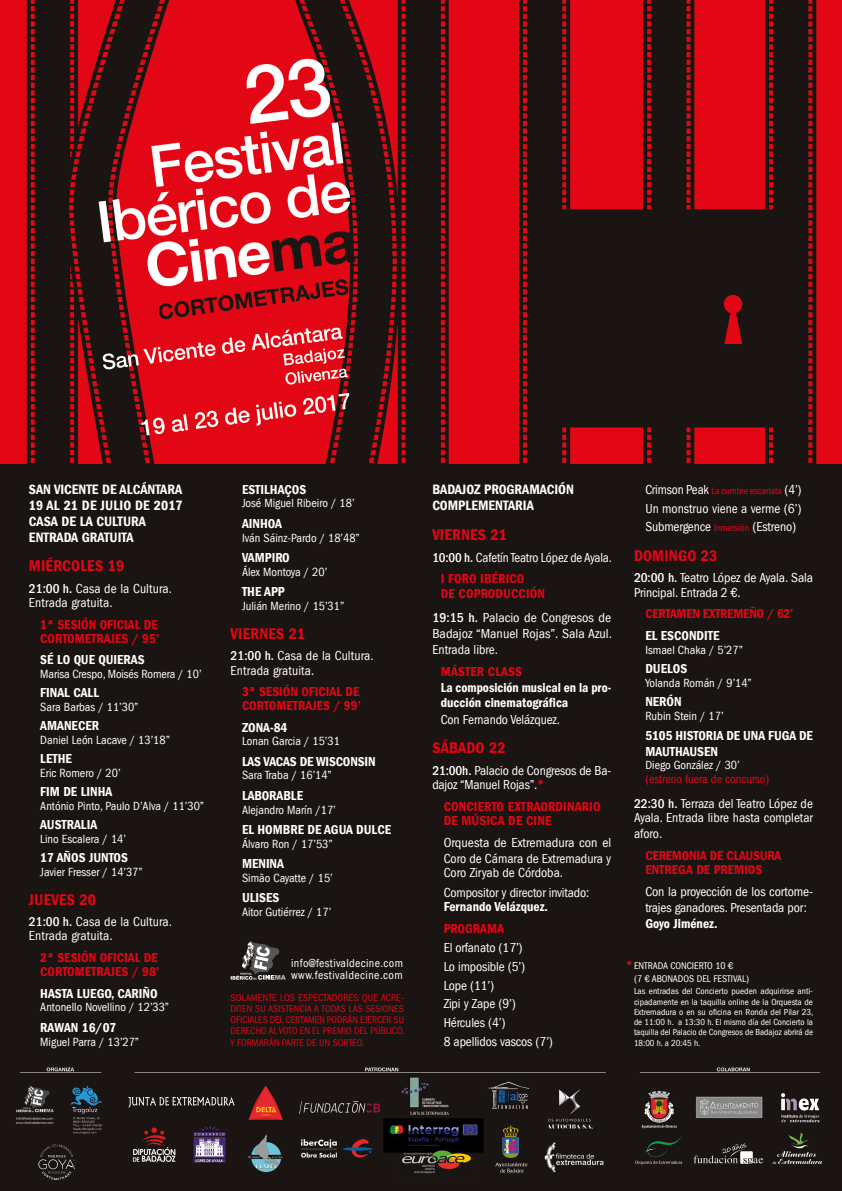
<style>
.page{position:relative;width:842px;height:1191px;background:#fff}
.page>*{position:absolute;margin:0;border:0;box-sizing:border-box;transform-origin:0 0}
.t1{font:600 condensed 16px "Franklin Gothic LT";letter-spacing:.01em;color:#e30613}
.t2{font:600 condensed 14.1px "Franklin Gothic LT";color:#e30613}
.t3{font:600 condensed 14px "Franklin Gothic LT";color:#fff}
.t4{font:condensed 13.4px/16.1px "Franklin Gothic LT";letter-spacing:-.01em;color:#fff}
.t5{font:600 condensed 13.4px/14.2px "Franklin Gothic LT";color:#fff}
.t6{font:600 condensed 13.4px/14.2px "Franklin Gothic LT";color:#e30613}
.t7{font:condensed 13.4px "Franklin Gothic LT";letter-spacing:.01em;color:#fff}
.t8{font:600 condensed 13.4px "Franklin Gothic LT";letter-spacing:-.02em;color:#e30613}
.t9{font:condensed 12.2px "Franklin Gothic LT";color:#fff}
.t10{font:condensed 12.2px "Franklin Gothic LT";color:#e30613}
.t11{font:condensed 11.9px "Franklin Gothic LT";letter-spacing:.03em;color:#fff}
.t12{font:condensed 10px/11.1px "Franklin Gothic LT";color:#e30613;text-align:justify}
.t13{font:condensed 10px "Franklin Gothic LT";color:#fff}
.t14{font:condensed 9px/10.2px "Franklin Gothic LT";color:#fff;text-align:justify}
.s1{font-weight:500}
.s2{font-weight:600;font-size:14.1px;color:#e30613}
.s3{font-size:13.4px;color:#fff}
.s4{font-size:10px;color:#e30613}
</style>
<div class="page">
<img style="left:0;top:0;width:842px;height:464px">
<img style="left:0;top:1061px;width:842px;height:130px">
<div style="left:0;top:464px;width:842px;height:597px;background:#1a1413"></div>
<svg style="left:231px;top:941px;width:55px;height:38px"></svg>
<p class="t3" style="left:29px;top:482px;width:155px">SAN VICENTE DE ALCÁNTARA</p>
<p class="t3" style="left:29px;top:497px;width:155px">19 AL 21 DE JULIO DE 2017</p>
<p class="t3" style="left:29px;top:513px;width:118px">CASA DE LA CULTURA</p>
<p class="t3" style="left:29px;top:529px;width:106px">ENTRADA GRATUITA</p>
<p class="t1" style="left:29px;top:557px;width:97px">MIÉRCOLES 19</p>
<p class="t7" style="left:29px;top:581px;width:145px"><span class="s1">21:00 h.</span> Casa de la Cultura.</p>
<p class="t7" style="left:29px;top:595px;width:85px">Entrada gratuita.</p>
<p class="t6" style="left:40px;top:617px;width:119px">1ª SESIÓN OFICIAL DE</p>
<p class="t6" style="left:40px;top:631px;width:120px">CORTOMETRAJES / 95’</p>
<p class="t5" style="left:40px;top:653px;width:106px">SÉ LO QUE QUIERAS</p>
<p class="t9" style="left:40px;top:667px;width:163px">Marisa Crespo, Moisés Romera / 10’</p>
<p class="t5" style="left:40px;top:686px;width:60px">FINAL CALL</p>
<p class="t9" style="left:40px;top:700px;width:100px">Sara Barbas / 11’30”</p>
<p class="t5" style="left:40px;top:719px;width:60px">AMANECER</p>
<p class="t9" style="left:40px;top:733px;width:131px">Daniel León Lacave / 13’18”</p>
<p class="t5" style="left:40px;top:752px;width:33px">LETHE</p>
<p class="t9" style="left:40px;top:766px;width:82px">Eric Romero / 20’</p>
<p class="t5" style="left:40px;top:784px;width:73px">FIM DE LINHA</p>
<p class="t9" style="left:40px;top:799px;width:165px">António Pinto, Paulo D’Alva / 11’30”</p>
<p class="t5" style="left:40px;top:817px;width:58px">AUSTRALIA</p>
<p class="t9" style="left:40px;top:832px;width:87px">Lino Escalera / 14’</p>
<p class="t5" style="left:40px;top:850px;width:89px">17 AÑOS JUNTOS</p>
<p class="t9" style="left:40px;top:864px;width:104px">Javier Fresser / 14’37”</p>
<p class="t1" style="left:29px;top:890px;width:68px">JUEVES 20</p>
<p class="t7" style="left:29px;top:914px;width:145px"><span class="s1">21:00 h.</span> Casa de la Cultura.</p>
<p class="t7" style="left:29px;top:928px;width:85px">Entrada gratuita.</p>
<p class="t6" style="left:40px;top:950px;width:119px">2ª SESIÓN OFICIAL DE</p>
<p class="t6" style="left:40px;top:964px;width:120px">CORTOMETRAJES / 98’</p>
<p class="t5" style="left:40px;top:986px;width:119px">HASTA LUEGO, CARIÑO</p>
<p class="t9" style="left:40px;top:1000px;width:130px">Antonello Novellino / 12’33”</p>
<p class="t5" style="left:40px;top:1020px;width:78px">RAWAN 16/07</p>
<p class="t9" style="left:40px;top:1034px;width:100px">Miguel Parra / 13’27”</p>
<p class="t5" style="left:242px;top:482px;width:66px">ESTILHAÇOS</p>
<p class="t9" style="left:242px;top:496px;width:114px">José Miguel Ribeiro / 18’</p>
<p class="t5" style="left:242px;top:516px;width:41px">AINHOA</p>
<p class="t9" style="left:242px;top:530px;width:119px">Iván Sáinz-Pardo / 18’48”</p>
<p class="t5" style="left:242px;top:551px;width:49px">VAMPIRO</p>
<p class="t9" style="left:242px;top:565px;width:87px">Álex Montoya / 20’</p>
<p class="t5" style="left:242px;top:585px;width:44px">THE APP</p>
<p class="t9" style="left:242px;top:599px;width:104px">Julián Merino / 15’31”</p>
<p class="t1" style="left:231px;top:624px;width:76px">VIERNES 21</p>
<p class="t7" style="left:231px;top:648px;width:145px"><span class="s1">21:00 h.</span> Casa de la Cultura.</p>
<p class="t7" style="left:231px;top:662px;width:85px">Entrada gratuita.</p>
<p class="t6" style="left:242px;top:684px;width:119px">3ª SESIÓN OFICIAL DE</p>
<p class="t6" style="left:242px;top:698px;width:120px">CORTOMETRAJES / 99’</p>
<p class="t5" style="left:242px;top:720px;width:47px">ZONA-84</p>
<p class="t9" style="left:242px;top:734px;width:99px">Lonan Garcia / 15’31</p>
<p class="t5" style="left:242px;top:754px;width:135px">LAS VACAS DE WISCONSIN</p>
<p class="t9" style="left:242px;top:768px;width:91px">Sara Traba / 16’14”</p>
<p class="t5" style="left:242px;top:788px;width:63px">LABORABLE</p>
<p class="t9" style="left:242px;top:802px;width:95px">Alejandro Marín /17’</p>
<p class="t5" style="left:242px;top:822px;width:151px">EL HOMBRE DE AGUA DULCE</p>
<p class="t9" style="left:242px;top:836px;width:92px">Álvaro Ron / 17’53”</p>
<p class="t5" style="left:242px;top:856px;width:44px">MENINA</p>
<p class="t9" style="left:242px;top:871px;width:92px">Simão Cayatte / 15’</p>
<p class="t5" style="left:242px;top:891px;width:39px">ULISES</p>
<p class="t9" style="left:242px;top:905px;width:91px">Aitor Gutiérrez / 17’</p>
<p class="t11" style="left:291px;top:956px;width:113px">info@festivaldecine.com</p>
<p class="t11" style="left:291px;top:968px;width:113px">www.festivaldecine.com</p>
<p class="t12" style="left:231px;top:992px;width:175px">SOLAMENTE LOS ESPECTADORES QUE ACRE-DITEN SU ASISTENCIA A TODAS LAS SESIONES OFICIALES DEL CERTAMEN PODRÁN EJERCER SU DERECHO AL VOTO EN EL PREMIO DEL PÚBLICO.<br>Y FORMARÁN PARTE DE UN SORTEO.</p>
<p class="t3" style="left:432px;top:482px;width:143px">BADAJOZ PROGRAMACIÓN</p>
<p class="t3" style="left:432px;top:498px;width:103px">COMPLEMENTARIA</p>
<p class="t1" style="left:432px;top:525px;width:76px">VIERNES 21</p>
<p class="t4" style="left:432px;top:549px;width:181px"><span class="s1">10:00 h.</span> Cafetín Teatro López de Ayala.</p>
<p class="t6" style="left:441px;top:572px;width:85px">I FORO IBÉRICO</p>
<p class="t6" style="left:441px;top:586px;width:106px">DE COPRODUCCIÓN</p>
<p class="t4" style="left:432px;top:610px;width:181px;text-align:justify"><span class="s1">19:15 h.</span> Palacio de Congresos de Badajoz “Manuel Rojas”. Sala Azul.<br>Entrada libre.</p>
<p class="t6" style="left:441px;top:665px;width:83px">MÁSTER CLASS</p>
<p class="t5" style="left:441px;top:681px;width:172px">La composición musical en la pro&shy;ducción cinematográfica</p>
<p class="t4" style="left:441px;top:711px;width:121px">Con Fernando Velázquez.</p>
<p class="t1" style="left:432px;top:738px;width:75px">SÁBADO 22</p>
<p class="t4" style="left:432px;top:763px;width:180px;line-height:14.2px"><span class="s1">21:00h.</span> Palacio de Congresos de Ba&shy;dajoz “Manuel Rojas”.<span class="s2">*</span></p>
<p class="t6" style="left:444px;top:799px;width:158px">CONCIERTO EXTRAORDINARIO<br>DE MÚSICA DE CINE</p>
<p class="t4" style="left:444px;top:834px;width:169px">Orquesta de Extremadura con el<br>Coro de Cámara de Extremadura y</p>
<p class="t4" style="left:444px;top:865px;width:121px">Coro Ziryab de Córdoba.</p>
<p class="t4" style="left:444px;top:885px;width:147px">Compositor y director invitado:</p>
<p class="t5" style="left:444px;top:900px;width:106px">Fernando Velázquez.</p>
<p class="t6" style="left:444px;top:921px;width:62px">PROGRAMA</p>
<p class="t4" style="left:444px;top:939px;width:81px">El orfanato (17’)</p>
<p class="t4" style="left:444px;top:958px;width:83px">Lo imposible (5’)</p>
<p class="t4" style="left:444px;top:977px;width:52px">Lope (11’)</p>
<p class="t4" style="left:444px;top:995px;width:74px">Zipi y Zape (9’)</p>
<p class="t4" style="left:444px;top:1014px;width:63px">Hércules (4’)</p>
<p class="t4" style="left:444px;top:1033px;width:111px">8 apellidos vascos (7’)</p>
<p class="t12" style="left:645px;top:485px;width:158px"><span class="s3">Crimson Peak</span> La cumbre escarlata <span class="s3">(4’)</span></p>
<p class="t4" style="left:645px;top:500px;width:158px">Un monstruo viene a verme (6’)</p>
<p class="t4" style="left:645px;top:519px;width:152px">Submergence <span class="s4">Inmersión</span> (Estreno)</p>
<p class="t1" style="left:634px;top:546px;width:85px">DOMINGO 23</p>
<p class="t4" style="left:634px;top:571px;width:180px;line-height:14.2px"><span class="s1">20:00 h.</span> Teatro López de Ayala. Sala<br>Principal. Entrada 2 €.</p>
<p class="t8" style="left:645px;top:606px;width:150px">CERTAMEN EXTREMEÑO / 62’</p>
<p class="t5" style="left:645px;top:628px;width:76px">EL ESCONDITE</p>
<p class="t9" style="left:645px;top:643px;width:99px">Ismael Chaka / 5’27”</p>
<p class="t5" style="left:645px;top:662px;width:43px">DUELOS</p>
<p class="t9" style="left:645px;top:676px;width:108px">Yolanda Román / 9’14”</p>
<p class="t5" style="left:645px;top:695px;width:38px">NERÓN</p>
<p class="t9" style="left:645px;top:709px;width:80px">Rubin Stein / 17’</p>
<p class="t5" style="left:645px;top:727px;width:169px;line-height:16.1px">5105 HISTORIA DE UNA FUGA DE<br>MAUTHAUSEN</p>
<p class="t9" style="left:645px;top:758px;width:96px">Diego González / 30’</p>
<p class="t10" style="left:645px;top:772px;width:125px">(estreno fuera de concurso)</p>
<p class="t4" style="left:634px;top:796px;width:180px;line-height:14.2px"><span class="s1">22:30 h.</span> Terraza del Teatro López de<br>Ayala. Entrada libre hasta completar</p>
<p class="t4" style="left:634px;top:825px;width:30px">aforo.</p>
<p class="t6" style="left:645px;top:848px;width:138px">CEREMONIA DE CLAUSURA</p>
<p class="t6" style="left:645px;top:862px;width:119px">ENTREGA DE PREMIOS</p>
<p class="t4" style="left:645px;top:883px;width:169px">Con la proyección de los cortome&shy;trajes ganadores. Presentada por:</p>
<p class="t5" style="left:645px;top:916px;width:74px">Goyo Jiménez.</p>
<p class="t13" style="left:634px;top:960px;width:101px">ENTRADA CONCIERTO 10 €</p>
<p class="t13" style="left:634px;top:972px;width:117px">(7 € ABONADOS DEL FESTIVAL)</p>
<p class="t14" style="left:634px;top:986px;width:181px">Las entradas del Concierto pueden adquirirse anti&shy;cipadamente en la taquilla online de la Orquesta de Extremadura o en su oficina en Ronda del Pilar 23, de 11:00 h. a 13:30 h. El mismo día del Concierto la taquilla del Palacio de Congresos de Badajoz abrirá de 18:00 h. a 20:45 h.</p>
<p class="t2" style="left:626px;top:957px;width:9px">*</p>
</div>
